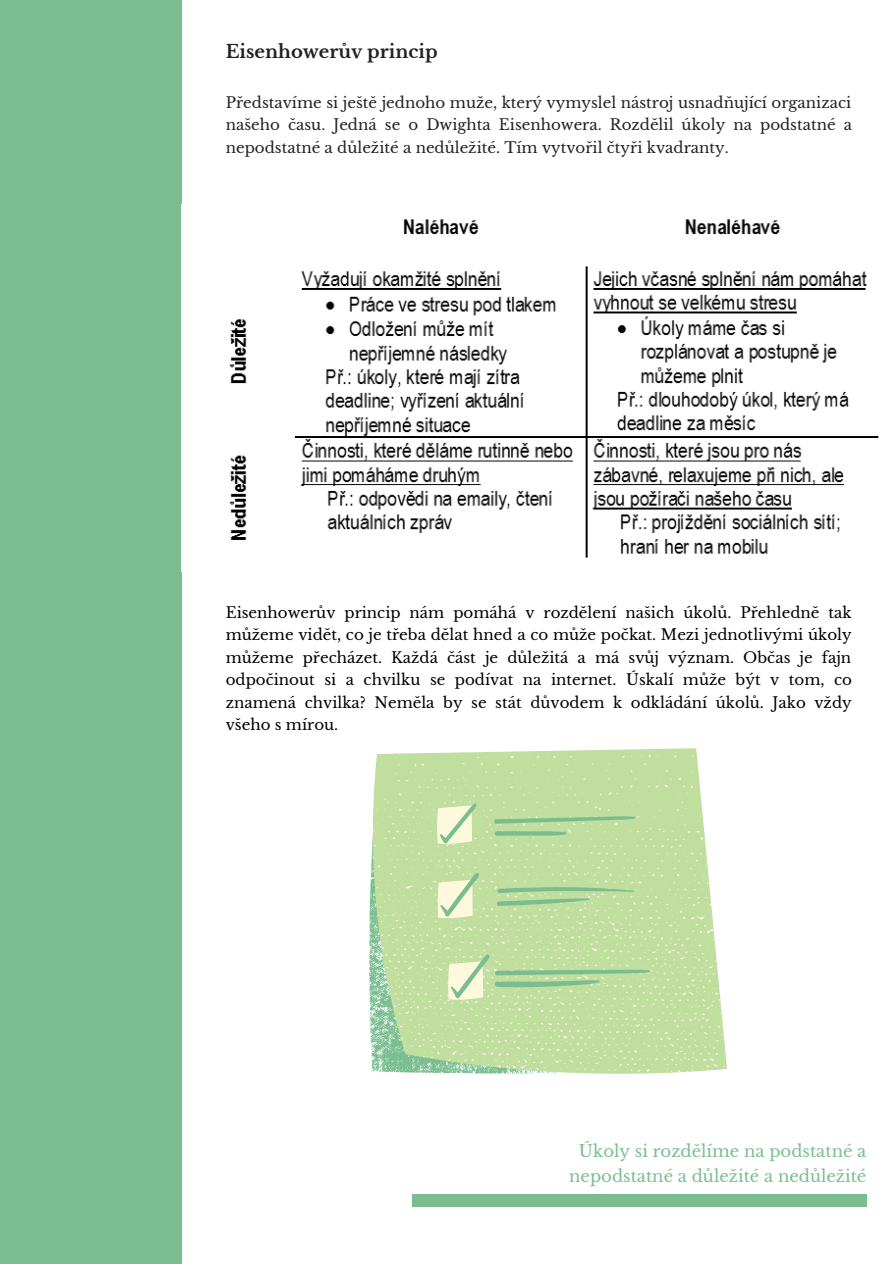
<style>
.page{position:relative;width:894px;height:1264px;background:#fff}
.page>*{position:absolute;margin:0;border:0;box-sizing:border-box;transform-origin:0 0}
.t1{font:700 18px "Libre Baskerville";color:#222}
.t2{font:16.5px/24.8px "Libre Baskerville";color:#7abe90;text-align:center}
.t3{font:15px/22.5px "Libre Baskerville";color:#000;text-align:justify}
.t4{font:15px/22.5px "Libre Baskerville";color:#222;text-align:justify}
</style>
<div class="page">
<div style="left:0;top:0;width:182px;height:1263px;background:#7abe90"></div>
<div style="left:411px;top:1194px;width:455px;height:12px;background:#7abe90"></div>
<svg style="left:373px;top:749px;width:352px;height:323px;background:#c3dfa7"></svg>
<svg style="left:437px;top:803px;width:212px;height:196px;background:#c0dda3"></svg>
<img style="left:229px;top:219px;width:650px;height:339px">
<p class="t1" style="left:226px;top:41px;width:213px">Eisenhowerův princip</p>
<p class="t4" style="left:226px;top:91px;width:627px">Představíme si ještě jednoho muže, který vymyslel nástroj usnadňující organizaci našeho času. Jedná se o Dwighta Eisenhowera. Rozdělil úkoly na podstatné a nepodstatné a důležité a nedůležité. Tím vytvořil čtyři kvadranty.</p>
<p class="t3" style="left:226px;top:601px;width:627px">Eisenhowerův princip nám pomáhá v rozdělení našich úkolů. Přehledně tak můžeme vidět, co je třeba dělat hned a co může počkat. Mezi jednotlivými úkoly můžeme přecházet. Každá část je důležitá a má svůj význam. Občas je fajn odpočinout si a chvilku se podívat na internet. Úskalí může být v tom, co znamená chvilka? Neměla by se stát důvodem k odkládání úkolů. Jako vždy všeho s mírou.</p>
<p class="t2" style="left:569px;top:1138px;width:299px">Úkoly si rozdělíme na podstatné a nepodstatné a důležité a nedůležité</p>
</div>
